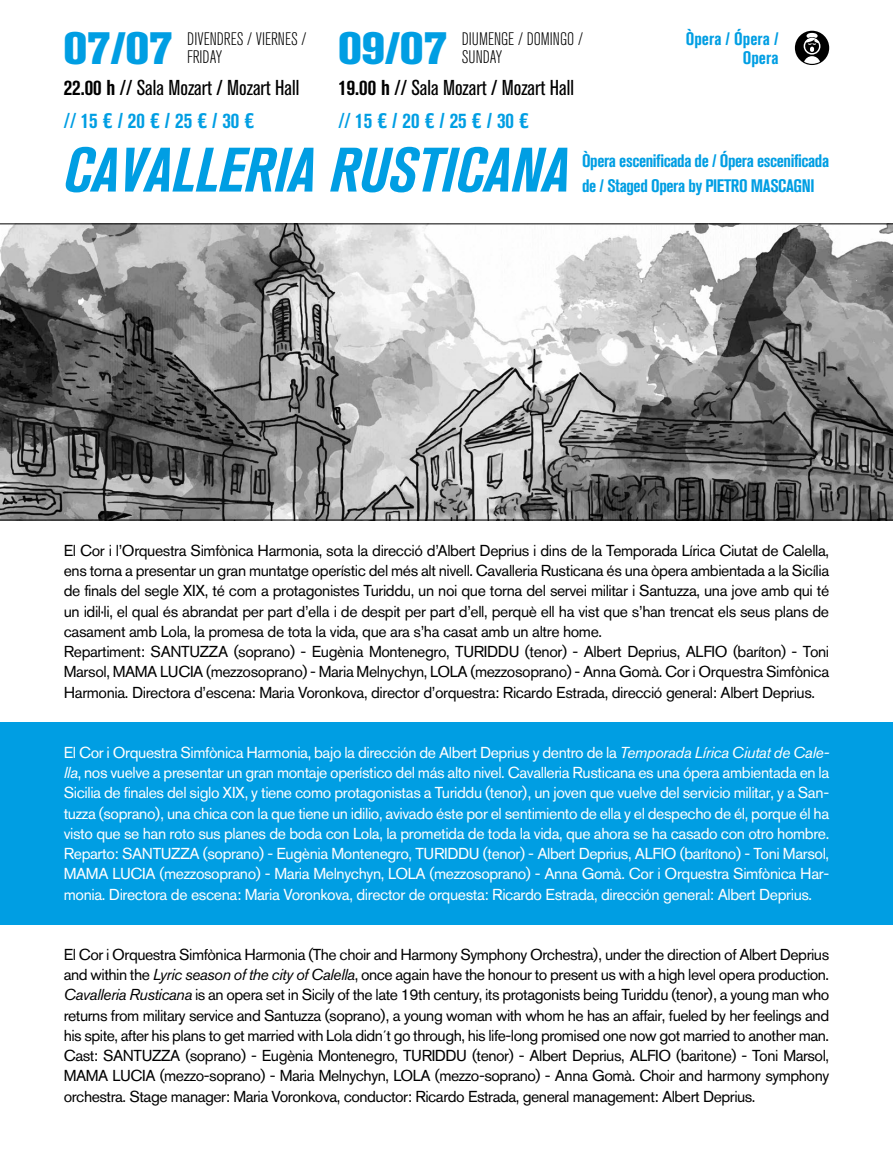
<style>
.page{position:relative;width:893px;height:1171px;background:#fff}
.page>*{position:absolute;margin:0;border:0;box-sizing:border-box;transform-origin:0 0}
.t1{font:italic 700 condensed 62.1px "Akzidenz Grotesk BQ";color:#009ee3}
.t2{font:800 45px "Akzidenz Grotesk BQ";color:#009ee3}
.t3{font:condensed 21.38px "Akzidenz Grotesk BQ";color:#000}
.t4{font:700 condensed 21.38px "Akzidenz Grotesk BQ";color:#009ee3}
.t5{font:700 condensed 18px/24.3px "Akzidenz Grotesk BQ";letter-spacing:-.02em;color:#009ee3}
.t6{font:300 condensed 18px/18px "Akzidenz Grotesk BQ";color:#000}
.t7{font:700 condensed 18px "Akzidenz Grotesk BQ";color:#009ee3}
.t8{font:15.75px/20.2px "Akzidenz Grotesk BQ";letter-spacing:-.03em;color:#000;text-align:justify}
.t9{font:15.75px/20.2px "Akzidenz Grotesk BQ";letter-spacing:-.025em;color:#fff;text-align:justify}
.s1{font-weight:700}
.s2{font-weight:400}
.s3{font-style:italic}
</style>
<div class="page">
<img style="left:0;top:224px;width:893px;height:296px">
<hr style="left:0;top:223px;width:893px;height:1px;background:#000">
<hr style="left:0;top:520px;width:893px;height:1px;background:#000">
<div style="left:0;top:722px;width:893px;height:203px;background:#009ee3"></div>
<svg style="left:795px;top:31px;width:34px;height:34px"></svg>
<p class="t2" style="left:64px;top:22px;width:110px">07/07</p>
<p class="t2" style="left:338px;top:22px;width:110px">09/07</p>
<p class="t6" style="left:187px;top:31px;width:121px">DIVENDRES / VIERNES /<br>FRIDAY</p>
<p class="t6" style="left:462px;top:31px;width:123px">DIUMENGE / DOMINGO /<br>SUNDAY</p>
<p class="t3" style="left:64px;top:76px;width:237px"><span class="s1">22.00 h</span> // Sala Mozart / Mozart Hall</p>
<p class="t3" style="left:338px;top:76px;width:237px"><span class="s1">19.00 h</span> // Sala Mozart / Mozart Hall</p>
<p class="t4" style="left:64px;top:108px;width:192px"><span class="s2">//</span> 15 € / 20 € / 25 € / 30 €</p>
<p class="t4" style="left:338px;top:108px;width:192px"><span class="s2">//</span> 15 € / 20 € / 25 € / 30 €</p>
<p class="t7" style="left:686px;top:28px;width:94px">Òpera / Ópera /</p>
<p class="t5" style="left:743px;top:45px;width:37px">Opera</p>
<p class="t1" style="left:64px;top:134px;width:507px">CAVALLERIA RUSTICANA</p>
<p class="t5" style="left:582px;top:149px;width:249px">Òpera escenificada de / Ópera escenificada de / Staged Opera by PIETRO MASCAGNI</p>
<p class="t8" style="left:64px;top:540px;width:767px">El Cor i l’Orquestra Simfònica Harmonia, sota la direcció d’Albert Deprius i dins de la Temporada Lírica Ciutat de Calella, ens torna a presentar un gran muntatge operístic del més alt nivell. Cavalleria Rusticana és una òpera ambientada a la Sicília de finals del segle XIX, té com a protagonistes Turiddu, un noi que torna del servei militar i Santuzza, una jove amb qui té un idil·li, el qual és abrandat per part d’ella i de despit per part d’ell, perquè ell ha vist que s’han trencat els seus plans de casament amb Lola, la promesa de tota la vida, que ara s’ha casat amb un altre home.</p>
<p class="t8" style="left:64px;top:641px;width:767px">Repartiment: SANTUZZA (soprano) - Eugènia Montenegro, TURIDDU (tenor) - Albert Deprius, ALFIO (baríton) - Toni Marsol, MAMA LUCIA (mezzosoprano) - Maria Melnychyn, LOLA (mezzosoprano) - Anna Gomà. Cor i Orquestra Simfònica Harmonia. Directora d’escena: Maria Voronkova, director d’orquestra: Ricardo Estrada, direcció general: Albert Deprius.</p>
<p class="t9" style="left:64px;top:742px;width:767px">El Cor i Orquestra Simfònica Harmonia, bajo la dirección de Albert Deprius y dentro de la <span class="s3">Temporada Lírica Ciutat de Cale&shy;lla</span>, nos vuelve a presentar un gran montaje operístico del más alto nivel. Cavalleria Rusticana es una ópera ambientada en la Sicilia de finales del siglo XIX, y tiene como protagonistas a Turiddu (tenor), un joven que vuelve del servicio militar, y a San&shy;tuzza (soprano), una chica con la que tiene un idilio, avivado éste por el sentimiento de ella y el despecho de él, porque él ha visto que se han roto sus planes de boda con Lola, la prometida de toda la vida, que ahora se ha casado con otro hombre.</p>
<p class="t9" style="left:64px;top:843px;width:767px">Reparto: SANTUZZA (soprano) - Eugènia Montenegro, TURIDDU (tenor) - Albert Deprius, ALFIO (barítono) - Toni Marsol, MAMA LUCIA (mezzosoprano) - Maria Melnychyn, LOLA (mezzosoprano) - Anna Gomà. Cor i Orquestra Simfònica Har&shy;monia. Directora de escena: Maria Voronkova, director de orquesta: Ricardo Estrada, dirección general: Albert Deprius.</p>
<p class="t8" style="left:64px;top:944px;width:767px">El Cor i Orquestra Simfònica Harmonia (The choir and Harmony Symphony Orchestra), under the direction of Albert Deprius and within the <span class="s3">Lyric season of the city of Calella</span>, once again have the honour to present us with a high level opera production.<br><span class="s3">Cavalleria Rusticana</span> is an opera set in Sicily of the late 19th century, its protagonists being Turiddu (tenor), a young man who returns from military service and Santuzza (soprano), a young woman with whom he has an affair, fueled by her feelings and his spite, after his plans to get married with Lola didn´t go through, his life-long promised one now got married to another man.</p>
<p class="t8" style="left:64px;top:1045px;width:767px">Cast: SANTUZZA (soprano) - Eugènia Montenegro, TURIDDU (tenor) - Albert Deprius, ALFIO (baritone) - Toni Marsol, MAMA LUCIA (mezzo-soprano) - Maria Melnychyn, LOLA (mezzo-soprano) - Anna Gomà. Choir and harmony symphony orchestra. Stage manager: Maria Voronkova, conductor: Ricardo Estrada, general management: Albert Deprius.</p>
</div>
